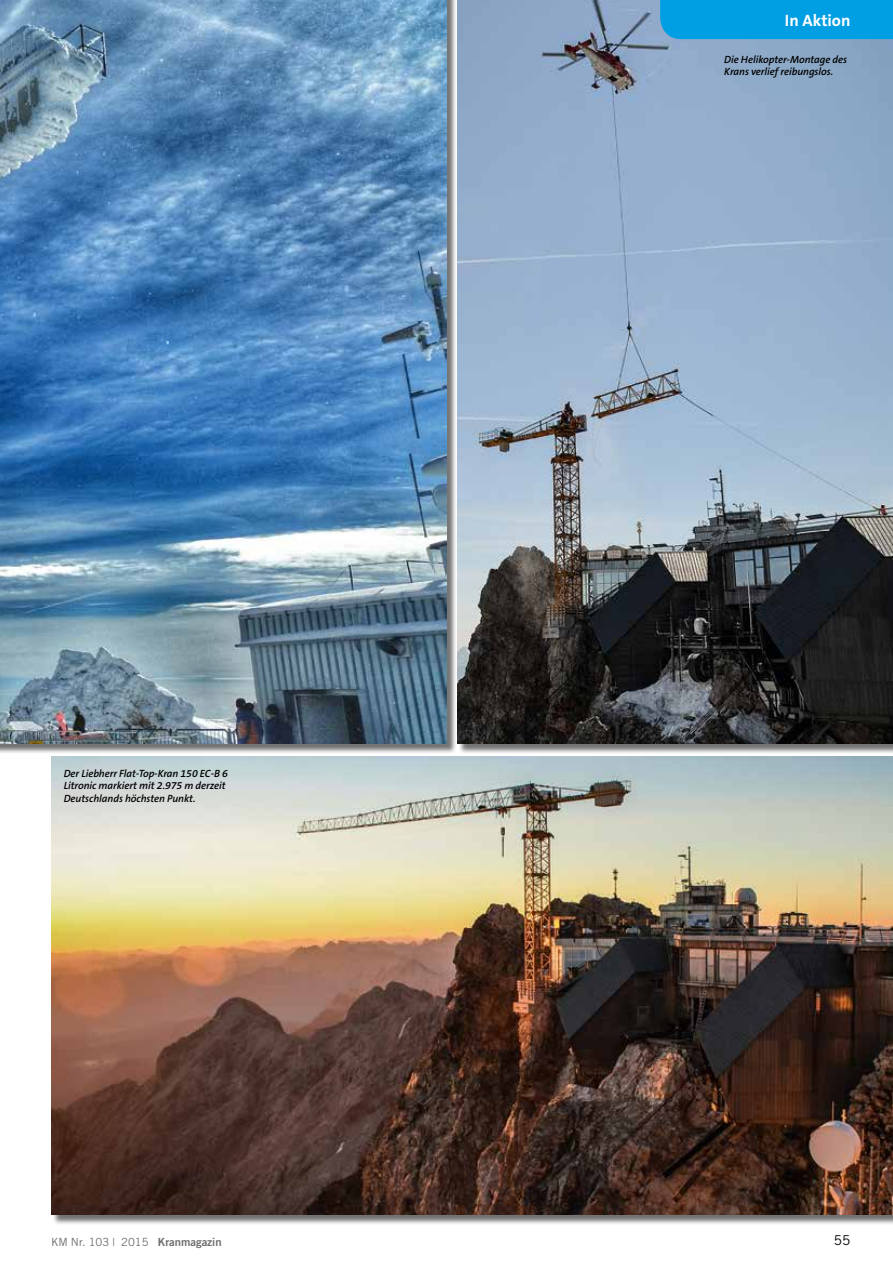
<style>
.page{position:relative;width:893px;height:1263px;background:#fff}
.page>*{position:absolute;margin:0;border:0;box-sizing:border-box;transform-origin:0 0}
.t1{font:700 16.5px "The Sans B7";color:#fff}
.t2{font:13.5px "Trade Gothic";color:#000}
.t3{font:11.25px "Trade Gothic";color:#6e6e6e}
.t4{font:italic 600 10.5px/12.3px "The Sans B6";letter-spacing:-.005em;color:#000}
.s1{font-family:"Trade Gothic Bold Two"}
</style>
<div class="page">
<div style="left:0;top:0;width:457px;height:754px;background:#000;opacity:.55"></div>
<img style="left:0;top:0;width:446px;height:744px">
<img style="left:457px;top:0;width:436px;height:744px">
<div style="left:660px;top:0;width:233px;height:39px;background:#009ee3"></div>
<div style="left:52px;top:758px;width:841px;height:467px;background:#000;opacity:.55"></div>
<img style="left:51px;top:757px;width:842px;height:457px">
<h1 class="t1" style="left:785px;top:11px;width:67px">In Aktion</h1>
<p class="t4" style="left:64px;top:768px;width:166px">Der Liebherr Flat-Top-Kran 150 EC-B 6<br>Litronic markiert mit 2.975 m derzeit<br>Deutschlands höchsten Punkt.</p>
<p class="t4" style="left:724px;top:54px;width:124px">Die Helikopter-Montage des<br>Krans verlief reibungslos.</p>
<p class="t3" style="left:51px;top:1235px;width:172px">KM Nr. 103 | 2015 <span class="s1">Kranmagazin</span></p>
<p class="t2" style="left:834px;top:1232px;width:18px">55</p>
</div>
